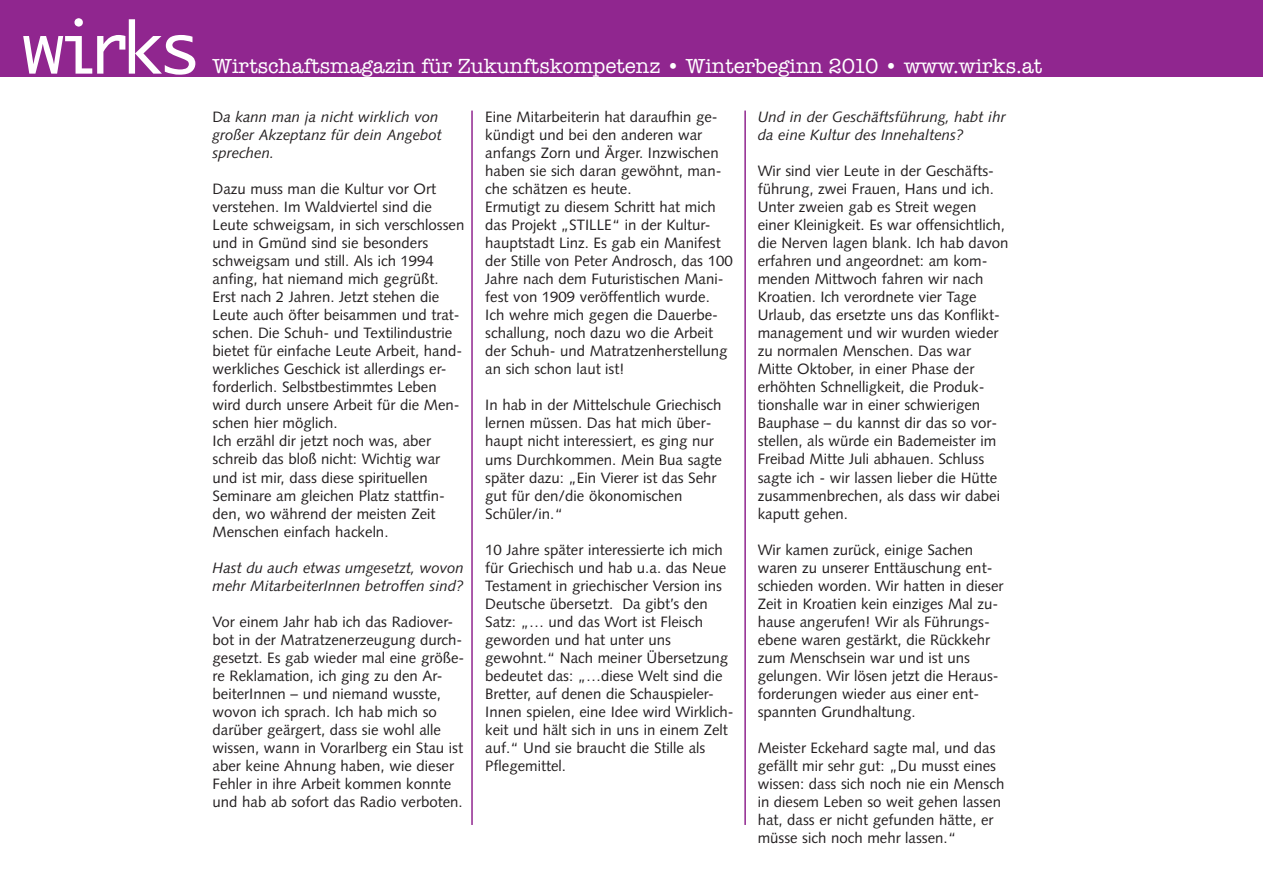
<style>
.page{position:relative;width:1263px;height:893px;background:#fff}
.page>*{position:absolute;margin:0;border:0;box-sizing:border-box;transform-origin:0 0}
.t1{font:69px "Ayuthaya";letter-spacing:-.09em;color:#fff}
.t2{font:21px "American Typewriter";color:#fff}
.t3{font:15px/18px "Syntax";color:#231f20}
.t4{font:italic 15px/18px "Syntax";color:#231f20}
.s1{font-style:normal}
</style>
<div class="page">
<div style="left:0;top:0;width:1263px;height:77px;background:#90268f"></div>
<hr style="left:471px;top:111px;width:2px;height:714px;background:#90268f">
<hr style="left:744px;top:111px;width:2px;height:714px;background:#90268f">
<h1 class="t1" style="left:22px;top:9px;width:180px">wirks</h1>
<h2 class="t2" style="left:213px;top:54px;width:831px">Wirtschaftsmagazin für Zukunftskompetenz • Winterbeginn 2010 • www.wirks.at</h2>
<p class="t4" style="left:213px;top:109px;width:231px"><span class="s1">D</span>a kann man ja nicht wirklich von großer Akzeptanz für dein Angebot sprechen.</p>
<p class="t3" style="left:213px;top:181px;width:253px">Dazu muss man die Kultur vor Ort verstehen. Im Waldviertel sind die Leute schweigsam, in sich verschlossen und in Gmünd sind sie besonders schweigsam und still. Als ich 1994 anfing, hat niemand mich gegrüßt.<br>Erst nach 2 Jahren. Jetzt stehen die Leute auch öfter beisammen und trat&shy;schen. Die Schuh- und Textilindustrie bietet für einfache Leute Arbeit, hand&shy;werkliches Geschick ist allerdings er&shy;forderlich. Selbstbestimmtes Leben wird durch unsere Arbeit für die Men&shy;schen hier möglich.<br>Ich erzähl dir jetzt noch was, aber schreib das bloß nicht: Wichtig war und ist mir, dass diese spirituellen Seminare am gleichen Platz stattfin&shy;den, wo während der meisten Zeit Menschen einfach hackeln.</p>
<p class="t4" style="left:213px;top:560px;width:253px">Hast du auch etwas umgesetzt, wovon mehr MitarbeiterInnen betroffen sind?</p>
<p class="t3" style="left:213px;top:614px;width:253px">Vor einem Jahr hab ich das Radiover&shy;bot in der Matratzenerzeugung durch&shy;gesetzt. Es gab wieder mal eine größe&shy;re Reklamation, ich ging zu den Ar&shy;beiterInnen – und niemand wusste, wovon ich sprach. Ich hab mich so darüber geärgert, dass sie wohl alle wissen, wann in Vorarlberg ein Stau ist aber keine Ahnung haben, wie dieser Fehler in ihre Arbeit kommen konnte und hab ab sofort das Radio verboten.</p>
<p class="t3" style="left:485px;top:109px;width:249px">Eine Mitarbeiterin hat daraufhin ge&shy;kündigt und bei den anderen war anfangs Zorn und Ärger. Inzwischen haben sie sich daran gewöhnt, man&shy;che schätzen es heute.<br>Ermutigt zu diesem Schritt hat mich das Projekt „STILLE“ in der Kultur&shy;hauptstadt Linz. Es gab ein Manifest der Stille von Peter Androsch, das 100<br>Jahre nach dem Futuristischen Mani&shy;fest von 1909 veröffentlich wurde.<br>Ich wehre mich gegen die Dauerbe&shy;schallung, noch dazu wo die Arbeit der Schuh- und Matratzenherstellung an sich schon laut ist!</p>
<p class="t3" style="left:485px;top:398px;width:238px">In hab in der Mittelschule Griechisch lernen müssen. Das hat mich über&shy;haupt nicht interessiert, es ging nur ums Durchkommen. Mein Bua sagte später dazu: „Ein Vierer ist das Sehr gut für den/die ökonomischen<br>Schüler/in.“</p>
<p class="t3" style="left:485px;top:542px;width:250px">10 Jahre später interessierte ich mich für Griechisch und hab u.a. das Neue Testament in griechischer Version ins Deutsche übersetzt. Da gibt’s den Satz: „… und das Wort ist Fleisch geworden und hat unter uns gewohnt.“ Nach meiner Übersetzung bedeutet das: „…diese Welt sind die Bretter, auf denen die Schauspieler-Innen spielen, eine Idee wird Wirklich&shy;keit und hält sich in uns in einem Zelt auf.“ Und sie braucht die Stille als Pflegemittel.</p>
<p class="t4" style="left:758px;top:109px;width:249px">Und in der Geschäftsführung, habt ihr da eine Kultur des Innehaltens?</p>
<p class="t3" style="left:758px;top:163px;width:252px">Wir sind vier Leute in der Geschäfts&shy;führung, zwei Frauen, Hans und ich.<br>Unter zweien gab es Streit wegen einer Kleinigkeit. Es war offensichtlich, die Nerven lagen blank. Ich hab davon erfahren und angeordnet: am kom&shy;menden Mittwoch fahren wir nach Kroatien. Ich verordnete vier Tage Urlaub, das ersetzte uns das Konflikt&shy;management und wir wurden wieder zu normalen Menschen. Das war Mitte Oktober, in einer Phase der erhöhten Schnelligkeit, die Produk&shy;tionshalle war in einer schwierigen Bauphase – du kannst dir das so vor&shy;stellen, als würde ein Bademeister im Freibad Mitte Juli abhauen. Schluss sagte ich - wir lassen lieber die Hütte zusammenbrechen, als dass wir dabei kaputt gehen.</p>
<p class="t3" style="left:758px;top:542px;width:247px">Wir kamen zurück, einige Sachen waren zu unserer Enttäuschung ent&shy;schieden worden. Wir hatten in dieser Zeit in Kroatien kein einziges Mal zu&shy;hause angerufen! Wir als Führungs&shy;ebene waren gestärkt, die Rückkehr zum Menschsein war und ist uns gelungen. Wir lösen jetzt die Heraus&shy;forderungen wieder aus einer ent&shy;spannten Grundhaltung.</p>
<p class="t3" style="left:758px;top:740px;width:248px">Meister Eckehard sagte mal, und das gefällt mir sehr gut: „Du musst eines wissen: dass sich noch nie ein Mensch in diesem Leben so weit gehen lassen hat, dass er nicht gefunden hätte, er müsse sich noch mehr lassen.“</p>
</div>
